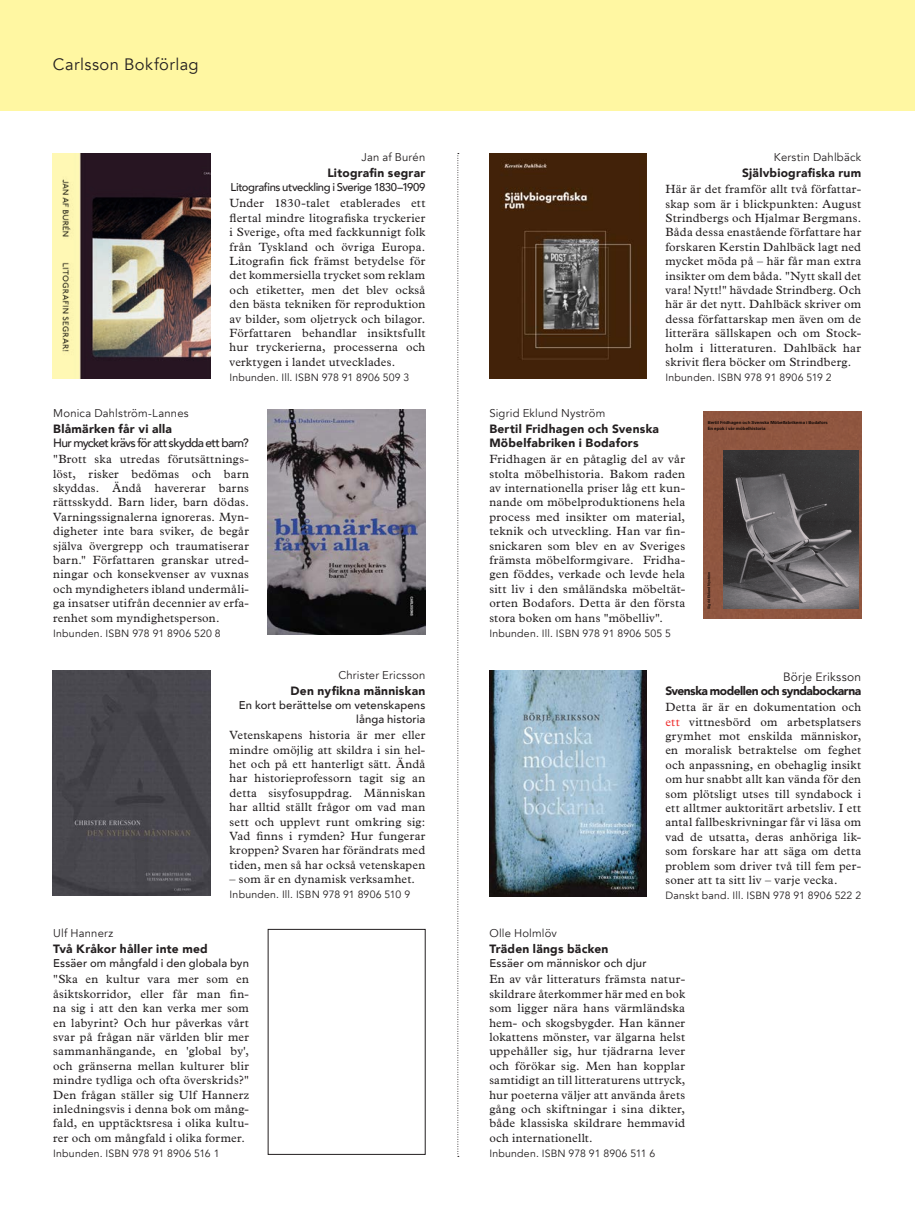
<style>
.page{position:relative;width:915px;height:1212px;background:#fff}
.page>*{position:absolute;margin:0;border:0;box-sizing:border-box;transform-origin:0 0}
.titel{font:16.5px "Avenir";letter-spacing:.025em;color:#231f20}
.isbn{font:12px/14.4px "Plantin MT Pro";letter-spacing:.02em;color:#231f20;text-align:justify}
.Brödtext{font:12px/14.4px "Plantin MT Pro";letter-spacing:.02em;color:#231f20;text-align:justify}
.text{font:12px/14.4px "Plantin MT Pro";letter-spacing:.02em;color:#231f20;text-align:justify}
.Brödtext_indrag{font:12px/14.4px "Plantin MT Pro";letter-spacing:.02em;color:#231f20;text-align:justify}
.titel-2{font:900 12px/14.2px "Avenir";letter-spacing:.02em;color:#231f20}
.titel-3{font:500 12px "Avenir";letter-spacing:-.055em;color:#231f20}
.titel-4{font:900 12px "Avenir";letter-spacing:-.04em;color:#231f20}
.titel-5{font:12px "Avenir";letter-spacing:.02em;color:#231f20}
.namn{font:11.25px "Avenir";letter-spacing:.02em;color:#231f20}
.undertitel{font:500 11.25px/14.2px "Avenir";letter-spacing:.01em;color:#231f20;text-align:right}
.undertitel-2{font:500 11.25px "Avenir";letter-spacing:-.04em;color:#231f20}
.isbn-2{font:10.5px "Avenir";letter-spacing:.015em;color:#231f20}
.text-2{font:10.5px "Avenir";letter-spacing:.015em;color:#231f20}
.t1{font:700 4.35px/5.2px "Univers";letter-spacing:.005em;color:#231f20}
.t2{font:700 3.45px "Univers";letter-spacing:.01em;color:#231f20}
.s1{color:#ee2d2d}
</style>
<div class="page">
<div style="left:0;top:0;width:914px;height:111px;background:#fff7a2"></div>
<svg style="left:457px;top:153px;width:1px;height:1004px"></svg>
<img style="left:53px;top:153px;width:157px;height:225px">
<img style="left:268px;top:409px;width:157px;height:225px">
<img style="left:53px;top:670px;width:157px;height:226px">
<img style="left:489px;top:153px;width:157px;height:226px">
<div style="left:703px;top:411px;width:158px;height:208px;background:#8f5640"></div>
<img style="left:723px;top:451px;width:135px;height:158px">
<img style="left:489px;top:671px;width:157px;height:225px">
<p class="titel" style="left:53px;top:55px;width:147px">Carlsson Bokförlag</p>
<p class="namn" style="left:361px;top:151px;width:65px">Jan af Burén</p>
<p class="titel-2" style="left:327px;top:166px;width:99px">Litografin segrar</p>
<p class="undertitel-2" style="left:230px;top:178px;width:196px">Litografins utveckling i Sverige 1830–1909</p>
<p class="isbn" style="left:229px;top:196px;width:197px">Under 1830-talet etablerades ett flertal mindre litografiska tryckerier i Sverige, ofta med fackkunnigt folk från Tyskland och övriga Europa.<br>Litografin fick främst betydelse för det kommersiella trycket som reklam och etiketter, men det blev också den bästa tekniken för reproduktion av bilder, som oljetryck och bilagor.<br>Författaren behandlar insiktsfullt hur tryckerierna, processerna och verktygen i landet utvecklades.</p>
<p class="isbn-2" style="left:229px;top:371px;width:181px">Inbunden. Ill. ISBN 978 91 8906 509 3</p>
<p class="namn" style="left:53px;top:407px;width:137px">Monica Dahlström-Lannes</p>
<p class="titel-2" style="left:53px;top:421px;width:120px">Blåmärken får vi alla</p>
<p class="titel-3" style="left:53px;top:433px;width:197px">Hur mycket krävs för att skydda ett barn?</p>
<p class="isbn" style="left:53px;top:452px;width:197px">"Brott ska utredas förutsättnings&shy;löst, risker bedömas och barn skyddas. Ändå havererar barns rättsskydd. Barn lider, barn dödas.<br>Varningssignalerna ignoreras. Myn&shy;digheter inte bara sviker, de begår själva övergrepp och traumatiserar barn." Författaren granskar utred&shy;ningar och konsekvenser av vuxnas och myndigheters ibland undermåli&shy;ga insatser utifrån decennier av erfa&shy;renhet som myndighetsperson.</p>
<p class="isbn-2" style="left:53px;top:627px;width:169px">Inbunden. ISBN 978 91 8906 520 8</p>
<p class="namn" style="left:338px;top:668px;width:88px">Christer Ericsson</p>
<p class="titel-2" style="left:290px;top:683px;width:136px">Den nyfikna människan</p>
<p class="undertitel" style="left:239px;top:697px;width:188px">En kort berättelse om vetenskapens långa historia</p>
<p class="isbn" style="left:229px;top:728px;width:197px">Vetenskapens historia är mer eller mindre omöjlig att skildra i sin hel&shy;het och på ett hanterligt sätt. Ändå har historieprofessorn tagit sig an detta sisyfosuppdrag. Människan har alltid ställt frågor om vad man sett och upplevt runt omkring sig:<br>Vad finns i rymden? Hur fungerar kroppen? Svaren har förändrats med tiden, men så har också vetenskapen</p>
<p class="isbn" style="left:229px;top:872px;width:187px">– som är en dynamisk verksamhet.</p>
<p class="isbn-2" style="left:229px;top:888px;width:182px">Inbunden. Ill. ISBN 978 91 8906 510 9</p>
<p class="namn" style="left:53px;top:927px;width:62px">Ulf Hannerz</p>
<p class="titel-2" style="left:53px;top:941px;width:156px">Två Kråkor håller inte med</p>
<p class="undertitel" style="left:53px;top:956px;width:197px">Essäer om mångfald i den globala byn</p>
<p class="isbn" style="left:53px;top:972px;width:197px">"Ska en kultur vara mer som en åsiktskorridor, eller får man fin&shy;na sig i att den kan verka mer som en labyrint? Och hur påverkas vårt svar på frågan när världen blir mer sammanhängande, en 'global by', och gränserna mellan kulturer blir mindre tydliga och ofta överskrids?" Den frågan ställer sig Ulf Hannerz inledningsvis i denna bok om mång&shy;fald, en upptäcktsresa i olika kultu&shy;rer och om mångfald i olika former.</p>
<p class="isbn-2" style="left:53px;top:1147px;width:168px">Inbunden. ISBN 978 91 8906 516 1</p>
<p class="namn" style="left:773px;top:151px;width:89px">Kerstin Dahlbäck</p>
<p class="titel-2" style="left:741px;top:166px;width:121px">Självbiografiska rum</p>
<p class="Brödtext" style="left:665px;top:182px;width:197px">Här är det framför allt två författar&shy;skap som är i blickpunkten: August Strindbergs och Hjalmar Bergmans.<br>Båda dessa enastående författare har forskaren Kerstin Dahlbäck lagt ned mycket möda på – här får man extra insikter om dem båda. "Nytt skall det vara! Nytt!" hävdade Strindberg. Och här är det nytt. Dahlbäck skriver om dessa författarskap men även om de litterära sällskapen och om Stock&shy;holm i litteraturen. Dahlbäck har skrivit flera böcker om Strindberg.</p>
<p class="isbn-2" style="left:665px;top:371px;width:168px">Inbunden. ISBN 978 91 8906 519 2</p>
<p class="t1" style="left:707px;top:420px;width:122px">Bertil Fridhagen och Svenska Möbelfabrikerna i Bodafors<br>En epok i vår möbelhistoria</p>
<p class="namn" style="left:489px;top:407px;width:117px">Sigrid Eklund Nyström</p>
<p class="titel-2" style="left:489px;top:421px;width:171px">Bertil Fridhagen och Svenska<br>Möbelfabriken i Bodafors</p>
<p class="Brödtext_indrag" style="left:489px;top:452px;width:197px">Fridhagen är en påtaglig del av vår stolta möbelhistoria. Bakom raden av internationella priser låg ett kun&shy;nande om möbelproduktionens hela process med insikter om material, teknik och utveckling. Han var fin&shy;snickaren som blev en av Sveriges främsta möbelformgivare. Fridha&shy;gen föddes, verkade och levde hela sitt liv i den småländska möbeltät&shy;orten Bodafors. Detta är den första stora boken om hans "möbelliv".</p>
<p class="isbn-2" style="left:489px;top:627px;width:183px">Inbunden. Ill. ISBN 978 91 8906 505 5</p>
<p class="t2" style="left:706px;top:609px;width:39px;rotate:-90deg">Sigrid Eklund Nyström</p>
<p class="titel-5" style="left:783px;top:670px;width:79px">Börje Eriksson</p>
<p class="titel-4" style="left:665px;top:681px;width:197px">Svenska modellen och syndabockarna</p>
<p class="text" style="left:665px;top:700px;width:197px">Detta är är en dokumentation och <span class="s1">ett</span> vittnesbörd om arbetsplatsers grymhet mot enskilda människor, en moralisk betraktelse om feghet och anpassning, en obehaglig insikt om hur snabbt allt kan vända för den som plötsligt utses till syndabock i ett alltmer auktoritärt arbetsliv. I ett antal fallbeskrivningar får vi läsa om vad de utsatta, deras anhöriga lik&shy;som forskare har att säga om detta problem som driver två till fem per&shy;soner att ta sitt liv – varje vecka.</p>
<p class="text-2" style="left:665px;top:889px;width:197px">Danskt band. Ill. ISBN 978 91 8906 522 2</p>
<p class="namn" style="left:489px;top:927px;width:69px">Olle Holmlöv</p>
<p class="titel-2" style="left:489px;top:941px;width:121px">Träden längs bäcken</p>
<p class="undertitel" style="left:489px;top:956px;width:159px">Essäer om människor och djur</p>
<p class="Brödtext" style="left:489px;top:972px;width:197px">En av vår litteraturs främsta natur&shy;skildrare återkommer här med en bok som ligger nära hans värmländska hem- och skogsbygder. Han känner lokattens mönster, var älgarna helst uppehåller sig, hur tjädrarna lever och förökar sig. Men han kopplar samtidigt an till litteraturens uttryck, hur poeterna väljer att använda årets gång och skiftningar i sina dikter, både klassiska skildrare hemmavid och internationellt.</p>
<p class="isbn-2" style="left:489px;top:1147px;width:167px">Inbunden. ISBN 978 91 8906 511 6</p>
</div>
